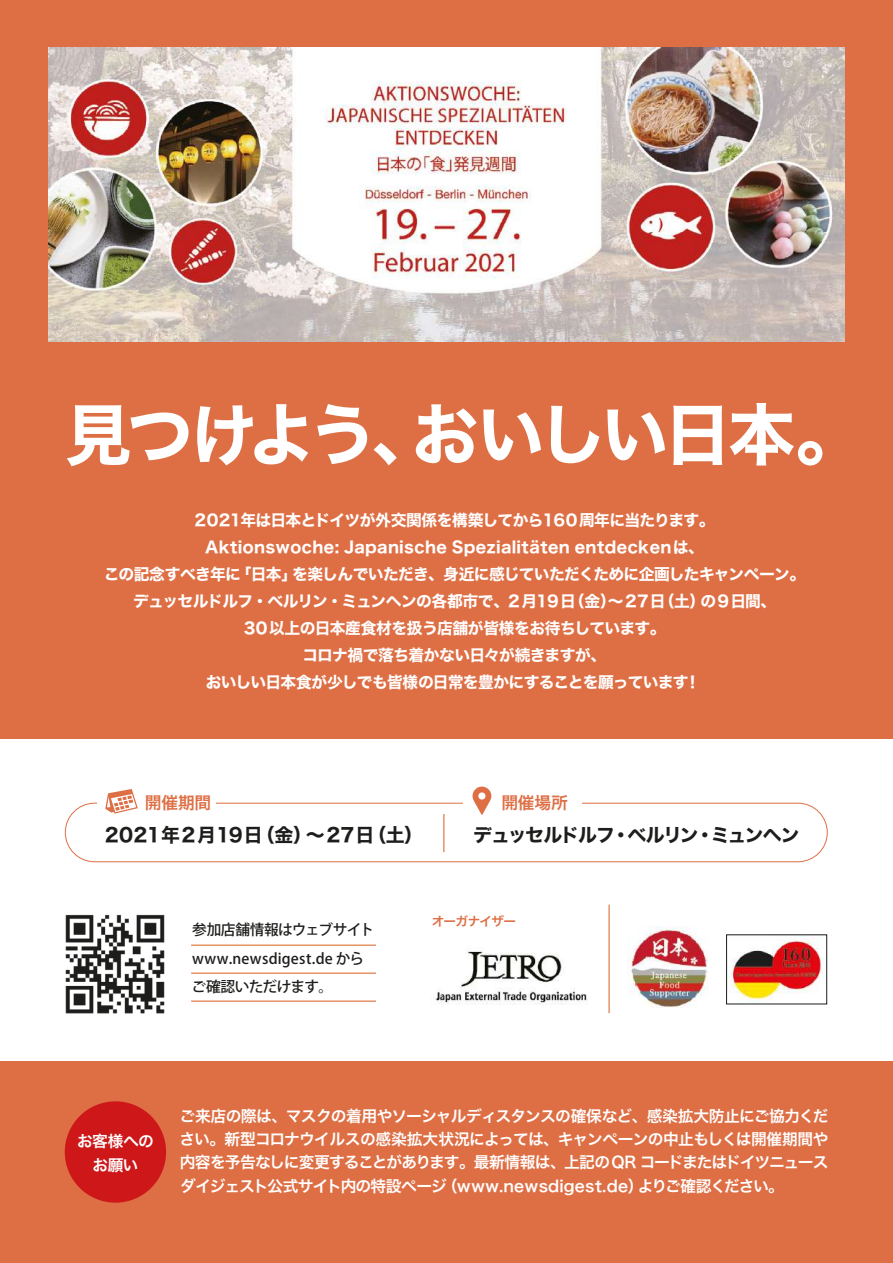
<style>
.page{position:relative;width:893px;height:1263px;background:#fff}
.page>*{position:absolute;margin:0;border:0;box-sizing:border-box;transform-origin:0 0}
.t1{font:67.35px "Hiragino Sans W7";letter-spacing:-.07em;color:#fff}
.t2{font:18.9px "Hiragino Sans W7";letter-spacing:.015em;color:#1d1d1b}
.t3{font:18.9px "Hiragino Sans W7";letter-spacing:-.07em;color:#1d1d1b}
.t4{font:16.8px "Hiragino Sans W6";letter-spacing:-.02em;color:#de6f45}
.t5{font:15.75px/26.8px "Hiragino Sans W7";letter-spacing:-.035em;color:#fff;text-align:center}
.t6{font:15.75px/23.1px "Hiragino Sans W6";letter-spacing:-.04em;color:#fff;text-align:center}
.t7{font:500 14.7px/28.3px "Koz Go Pro";letter-spacing:-.02em;color:#1d1d1b}
.t8{font:12.6px "Hiragino Sans W6";letter-spacing:-.055em;color:#de6f45}
</style>
<div class="page">
<div style="left:0;top:0;width:893px;height:739px;background:#de6f45"></div>
<div style="left:0;top:1062px;width:893px;height:201px;background:#de6f45"></div>
<div style="left:65px;top:1101px;width:101px;height:102px;background:#cd1719;border-radius:50%"></div>
<img style="left:65px;top:914px;width:100px;height:100px">
<hr style="left:609px;top:905px;width:1px;height:108px;background:#d85d1b">
<hr style="left:191px;top:945px;width:185px;height:1px;background:#d85d1b">
<hr style="left:191px;top:973px;width:185px;height:1px;background:#d85d1b">
<hr style="left:191px;top:1001px;width:185px;height:1px;background:#d85d1b">
<img style="left:728px;top:938px;width:97px;height:64px">
<div style="left:726px;top:935px;width:101px;height:69px;border:1px solid #1d1d1b"></div>
<img style="left:435px;top:951px;width:153px;height:54px">
<img style="left:627px;top:926px;width:82px;height:82px">
<img style="left:48px;top:47px;width:796px;height:294px">
<div style="left:65px;top:803px;width:763px;height:59px;border:1px solid #de6f45;border-radius:29px"></div>
<div style="left:98px;top:790px;width:118px;height:24px;background:#fff"></div>
<div style="left:463px;top:790px;width:118px;height:24px;background:#fff"></div>
<svg style="left:105px;top:789px;width:33px;height:25px"></svg>
<hr style="left:443px;top:814px;width:1px;height:38px;background:#d85d1b">
<svg style="left:472px;top:786px;width:19px;height:29px"></svg>
<h1 class="t1" style="left:64px;top:382px;width:799px">見つけよう、おいしい日本。</h1>
<p class="t5" style="left:104px;top:508px;width:703px">2021年は日本とドイツが外交関係を構築してから160周年に当たります。<br>Aktionswoche: Japanische Spezialitäten entdeckenは、<br>この記念すべき年に「日本」を楽しんでいただき、身近に感じていただくために企画したキャンペーン。デュッセルドルフ・ベルリン・ミュンヘンの各都市で、2月19日（金）～27日（土）の9日間、<br>30以上の日本産食材を扱う店舗が皆様をお待ちしています。<br>コロナ禍で落ち着かない日々が続きますが、<br>おいしい日本食が少しでも皆様の日常を豊かにすることを願っています!</p>
<p class="t4" style="left:145px;top:787px;width:68px">開催期間</p>
<p class="t4" style="left:501px;top:787px;width:68px">開催場所</p>
<p class="t2" style="left:105px;top:820px;width:320px">2021年2月19日（金）～27日（土）</p>
<p class="t3" style="left:473px;top:820px;width:328px">デュッセルドルフ・ベルリン・ミュンヘン</p>
<p class="t7" style="left:192px;top:916px;width:184px">参加店舗情報はウェブサイトwww.newsdigest.de からご確認いただけます。　　</p>
<p class="t8" style="left:432px;top:910px;width:86px">オーガナイザー</p>
<p class="t6" style="left:77px;top:1128px;width:78px;line-height:24.2px">お客様へのお願い</p>
<p class="t6" style="left:179px;top:1104px;width:651px;text-align:justify">ご来店の際は、マスクの着用やソーシャルディスタンスの確保など、感染拡大防止にご協力ください。新型コロナウイルスの感染拡大状況によっては、キャンペーンの中止もしくは開催期間や内容を予告なしに変更することがあります。最新情報は、上記のQR コードまたはドイツニュースダイジェスト公式サイト内の特設ページ（www.newsdigest.de）よりご確認ください。</p>
</div>
